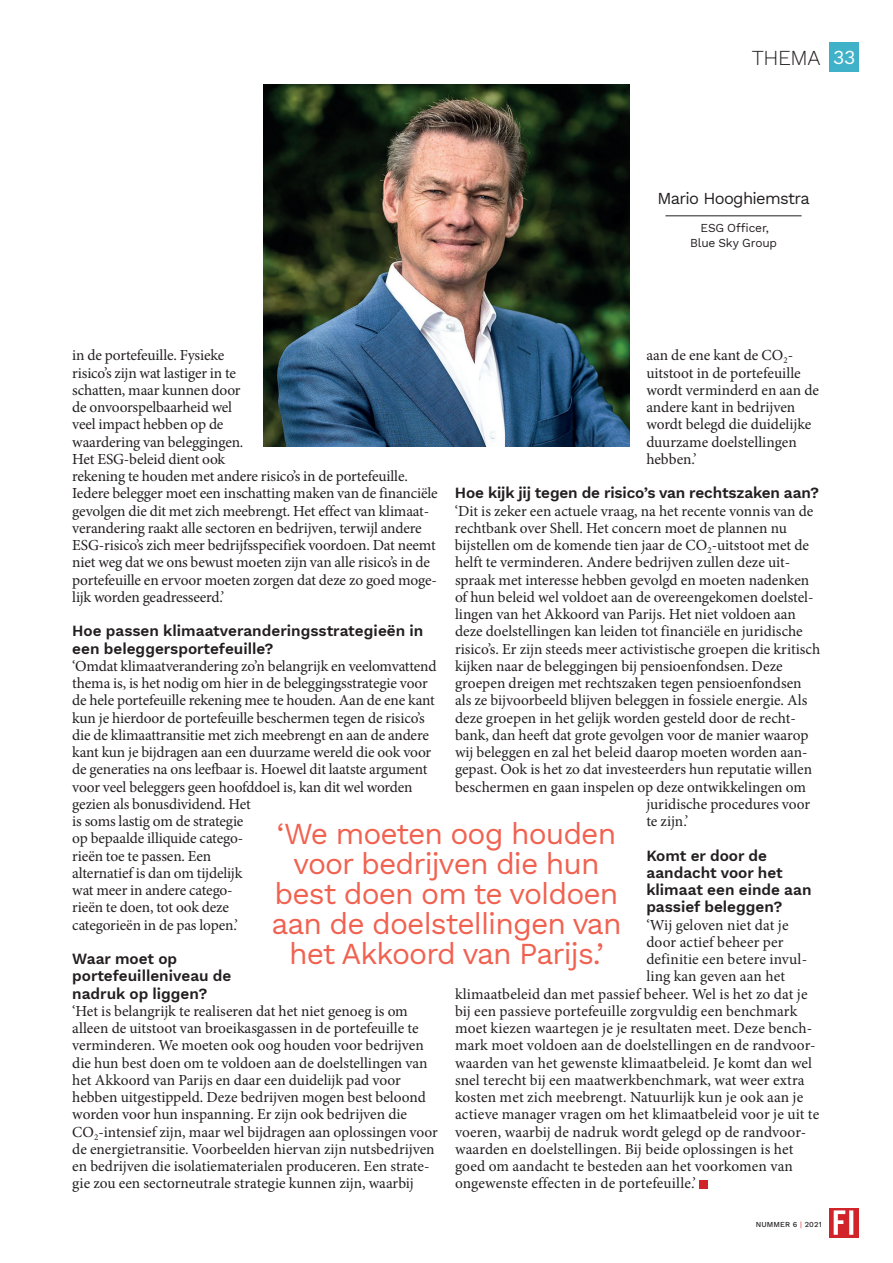
<style>
.page{position:relative;width:893px;height:1263px;background:#fff}
.page>*{position:absolute;margin:0;border:0;box-sizing:border-box;transform-origin:0 0}
.t1{font:30px/30px "Work Sans";letter-spacing:-.03em;color:#f16150;text-align:center}
.t2{font:300 21px "Work Sans";letter-spacing:-.015em;color:#231f20}
.t3{font:19.5px "Work Sans";color:#fff}
.t4{font:16.5px "Work Sans";letter-spacing:-.04em;color:#231f20}
.t5{font:15.3px/17.2px "Minion Pro";letter-spacing:-.005em;color:#231f20}
.t6{font:600 15.3px/17.2px "Work Sans";color:#231f20}
.t7{font:12px/14.2px "Work Sans";letter-spacing:-.015em;color:#231f20;text-align:center}
.t8{font:500 7.5px "Work Sans";letter-spacing:.02em;color:#231f20}
.s1{font-weight:400;color:#d1232a}
</style>
<div class="page">
<svg style="left:829px;top:1208px;width:30px;height:29px"></svg>
<svg style="left:834px;top:1210px;width:19px;height:25px"></svg>
<div style="left:699px;top:1180px;width:9px;height:8px;background:#d1232a"></div>
<img style="left:264px;top:84px;width:365px;height:363px">
<div style="left:829px;top:43px;width:30px;height:29px;background:#3fb1c8"></div>
<hr style="left:665px;top:216px;width:136px;height:1px;background:#231f20">
<h2 class="t2" style="left:752px;top:42px;width:71px">THEMA</h2>
<p class="t3" style="left:833px;top:43px;width:24px">33</p>
<p class="t4" style="left:657px;top:186px;width:154px">Mario Hooghiemstra</p>
<p class="t7" style="left:690px;top:221px;width:88px">ESG Officer,<br>Blue Sky Group</p>
<p class="t5" style="left:646px;top:347px;width:174px">aan de ene kant de CO<sub>2</sub>- uitstoot in de portefeuille wordt verminderd en aan de andere kant in bedrijven wordt belegd die duidelijke duurzame doelstellingen hebben.’</p>
<p class="t6" style="left:455px;top:484px;width:366px">Hoe kijk jij tegen de risico’s van rechtszaken aan?</p>
<p class="t5" style="left:455px;top:502px;width:360px">‘Dit is zeker een actuele vraag, na het recente vonnis van de</p>
<p class="t5" style="left:455px;top:519px;width:333px">rechtbank over Shell. Het concern moet de plannen nu</p>
<p class="t5" style="left:455px;top:537px;width:356px">bijstellen om de komende tien jaar de CO<sub>2</sub>-uitstoot met de</p>
<p class="t5" style="left:455px;top:554px;width:337px">helft te verminderen. Andere bedrijven zullen deze uit-</p>
<p class="t5" style="left:455px;top:571px;width:356px">spraak met interesse hebben gevolgd en moeten nadenken</p>
<p class="t5" style="left:455px;top:588px;width:360px">of hun beleid wel voldoet aan de overeengekomen doelstel-</p>
<p class="t5" style="left:455px;top:606px;width:342px">lingen van het Akkoord van Parijs. Het niet voldoen aan</p>
<p class="t5" style="left:455px;top:623px;width:349px">deze doelstellingen kan leiden tot financiële en juridische</p>
<p class="t5" style="left:455px;top:640px;width:367px">risico’s. Er zijn steeds meer activistische groepen die kritisch</p>
<p class="t5" style="left:455px;top:657px;width:329px">kijken naar de beleggingen bij pensioenfondsen. Deze</p>
<p class="t5" style="left:455px;top:675px;width:348px">groepen dreigen met rechtszaken tegen pensioenfondsen</p>
<p class="t5" style="left:455px;top:692px;width:354px">als ze bijvoorbeeld blijven beleggen in fossiele energie. Als</p>
<p class="t5" style="left:455px;top:709px;width:342px">deze groepen in het gelijk worden gesteld door de recht-</p>
<p class="t5" style="left:455px;top:726px;width:355px">bank, dan heeft dat grote gevolgen voor de manier waarop</p>
<p class="t5" style="left:455px;top:744px;width:354px">wij beleggen en zal het beleid daarop moeten worden aan-</p>
<p class="t5" style="left:455px;top:761px;width:359px">gepast. Ook is het zo dat investeerders hun reputatie willen</p>
<p class="t5" style="left:455px;top:778px;width:352px">beschermen en gaan inspelen op deze ontwikkelingen om</p>
<p class="t5" style="left:646px;top:795px;width:165px">juridische procedures voor</p>
<p class="t5" style="left:646px;top:813px;width:43px">te zijn.’</p>
<p class="t6" style="left:646px;top:846px;width:167px">Komt er door de aandacht voor het klimaat een einde aan passief beleggen?</p>
<p class="t5" style="left:646px;top:916px;width:144px">‘Wij geloven niet dat je</p>
<p class="t5" style="left:646px;top:933px;width:139px">door actief beheer per</p>
<p class="t5" style="left:646px;top:951px;width:162px">definitie een betere invul-</p>
<p class="t5" style="left:646px;top:968px;width:140px">ling kan geven aan het</p>
<p class="t5" style="left:455px;top:985px;width:354px">klimaatbeleid dan met passief beheer. Wel is het zo dat je</p>
<p class="t5" style="left:455px;top:1002px;width:344px">bij een passieve portefeuille zorgvuldig een benchmark</p>
<p class="t5" style="left:455px;top:1020px;width:359px">moet kiezen waartegen je je resultaten meet. Deze bench-</p>
<p class="t5" style="left:455px;top:1037px;width:362px">mark moet voldoen aan de doelstellingen en de randvoor-</p>
<p class="t5" style="left:455px;top:1054px;width:359px">waarden van het gewenste klimaatbeleid. Je komt dan wel</p>
<p class="t5" style="left:455px;top:1071px;width:351px">snel terecht bij een maatwerkbenchmark, wat weer extra</p>
<p class="t5" style="left:455px;top:1089px;width:350px">kosten met zich meebrengt. Natuurlijk kun je ook aan je</p>
<p class="t5" style="left:455px;top:1106px;width:366px">actieve manager vragen om het klimaatbeleid voor je uit te</p>
<p class="t5" style="left:455px;top:1123px;width:353px">voeren, waarbij de nadruk wordt gelegd op de randvoor-</p>
<p class="t5" style="left:455px;top:1140px;width:340px">waarden en doelstellingen. Bij beide oplossingen is het</p>
<p class="t5" style="left:455px;top:1158px;width:339px">goed om aandacht te besteden aan het voorkomen van</p>
<p class="t5" style="left:455px;top:1175px;width:243px">ongewenste effecten in de portefeuille.’</p>
<p class="t5" style="left:72px;top:347px;width:367px">in de portefeuille. Fysieke<br>risico’s zijn wat lastiger in te<br>schatten, maar kunnen door<br>de onvoorspelbaarheid wel<br>veel impact hebben op de<br>waardering van beleggingen.<br>Het ESG-beleid dient ook<br>rekening te houden met andere risico’s in de portefeuille.<br>Iedere belegger moet een inschatting maken van de financiële gevolgen die dit met zich meebrengt. Het effect van klimaat&shy;verandering raakt alle sectoren en bedrijven, terwijl andere ESG-risico’s zich meer bedrijfsspecifiek voordoen. Dat neemt niet weg dat we ons bewust moeten zijn van alle risico’s in de portefeuille en ervoor moeten zorgen dat deze zo goed moge&shy;lijk worden geadresseerd.’</p>
<p class="t6" style="left:72px;top:622px;width:353px">Hoe passen klimaatveranderingsstrategieën in een beleggersportefeuille?</p>
<p class="t5" style="left:72px;top:657px;width:366px">‘Omdat klimaatverandering zo’n belangrijk en veelomvattend thema is, is het nodig om hier in de beleggingsstrategie voor de hele portefeuille rekening mee te houden. Aan de ene kant kun je hierdoor de portefeuille beschermen tegen de risico’s die de klimaattransitie met zich meebrengt en aan de andere kant kun je bijdragen aan een duurzame wereld die ook voor de generaties na ons leefbaar is. Hoewel dit laatste argument voor veel beleggers geen hoofddoel is, kan dit wel worden gezien als bonusdividend. Het<br>is soms lastig om de strategie<br>op bepaalde illiquide catego-<br>rieën toe te passen. Een<br>alternatief is dan om tijdelijk<br>wat meer in andere catego-<br>rieën te doen, tot ook deze<br>categorieën in de pas lopen.’</p>
<p class="t6" style="left:72px;top:950px;width:161px">Waar moet op portefeuilleniveau de nadruk op liggen?</p>
<p class="t5" style="left:72px;top:1002px;width:367px">‘Het is belangrijk te realiseren dat het niet genoeg is om alleen de uitstoot van broeikasgassen in de portefeuille te verminderen. We moeten ook oog houden voor bedrijven die hun best doen om te voldoen aan de doelstellingen van het Akkoord van Parijs en daar een duidelijk pad voor hebben uitgestippeld. Deze bedrijven mogen best beloond worden voor hun inspanning. Er zijn ook bedrijven die CO<sub>2</sub>-intensief zijn, maar wel bijdragen aan oplossingen voor de energietransitie. Voorbeelden hiervan zijn nutsbedrijven en bedrijven die isolatiematerialen produceren. Een strate&shy;gie zou een sectorneutrale strategie kunnen zijn, waarbij</p>
<h1 class="t1" style="left:271px;top:818px;width:352px">‘We moeten oog houden voor bedrijven die hun best doen om te voldoen aan de doelstellingen van het Akkoord van Parijs.’</h1>
<p class="t8" style="left:756px;top:1219px;width:68px">NUMMER 6 <span class="s1">|</span> 2021</p>
</div>
